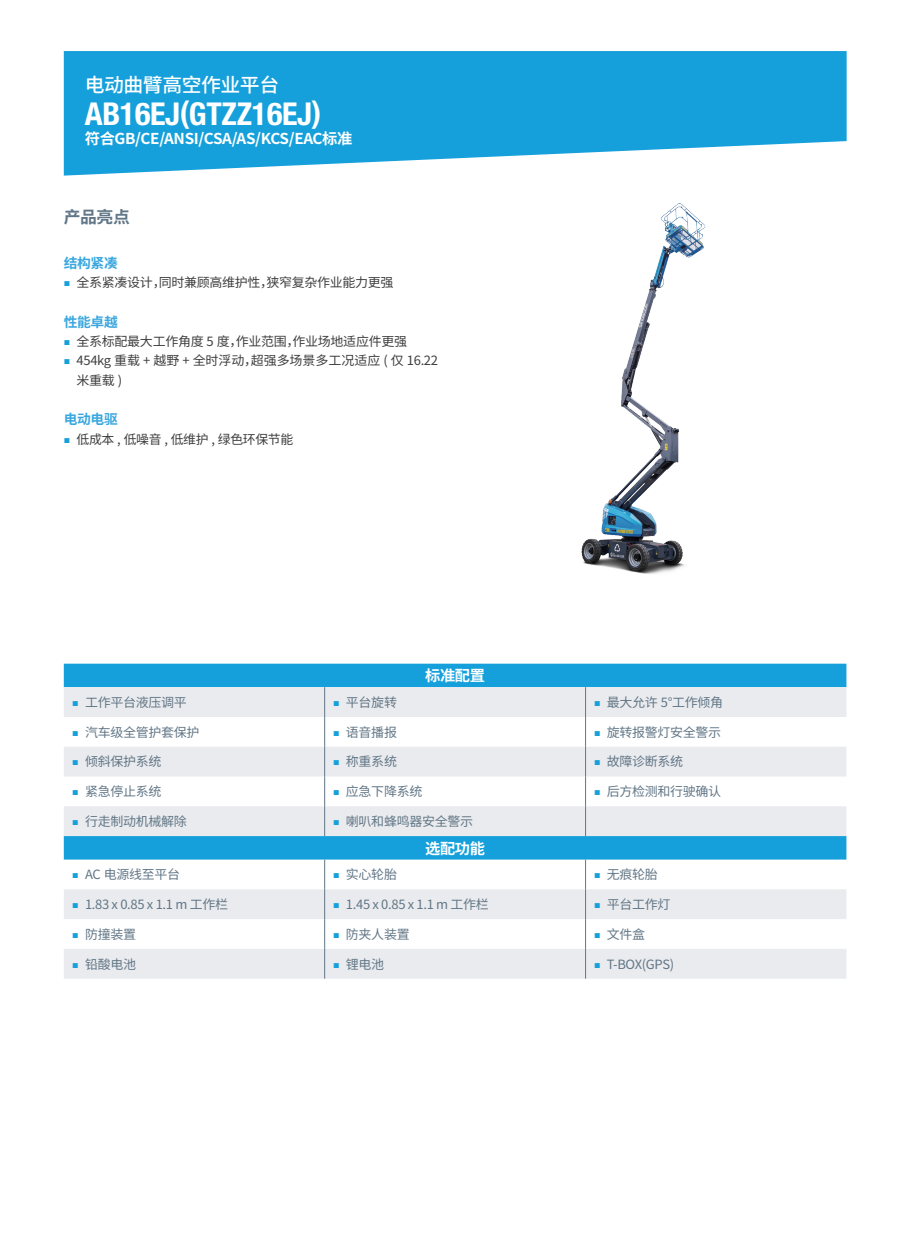
<style>
.page{position:relative;width:906px;height:1238px;background:#fff}
.page>*{position:absolute;margin:0;border:0;box-sizing:border-box;transform-origin:0 0}
.t1{font:700 condensed 31.5px "Helvetica Neue LT Pro";letter-spacing:-.01em;color:#fff}
.t2{font:500 19.5px "Source Han Sans CN";letter-spacing:-.025em;color:#fff}
.t3{font:700 16.5px "Source Han Sans CN";color:#617686}
.t4{font:700 15px "Source Han Sans CN";letter-spacing:-.025em;color:#fff}
.t5{font:700 13.5px "Source Han Sans CN";letter-spacing:-.025em;color:#3aa7de}
.t6{font:12.75px "Source Han Sans CN";letter-spacing:-.025em;color:#617686}
.t7{font:12.75px "Source Han Sans CN";letter-spacing:-.025em;color:#3e3e3f}
.t8{font:12.75px/19.5px "Source Han Sans CN";letter-spacing:-.005em;color:#3e3e3f}
.s1{font-family:"Microsoft Ya Hei";font-size:12px;color:#16a0db}
</style>
<div class="page">
<svg style="left:64px;top:51px;width:782px;height:125px;background:#36ade0"></svg>
<div style="left:64px;top:663px;width:782px;height:24px;background:#16a0db"></div>
<svg style="left:64px;top:687px;width:782px;height:291px;fill:#eaebee"></svg>
<hr style="left:324px;top:687px;width:1px;height:30px;background:#617686">
<hr style="left:585px;top:687px;width:1px;height:30px;background:#617686">
<svg style="left:324px;top:717px;width:1px;height:29px"></svg>
<svg style="left:585px;top:717px;width:1px;height:29px"></svg>
<hr style="left:324px;top:746px;width:1px;height:30px;background:#617686">
<hr style="left:585px;top:746px;width:1px;height:30px;background:#617686">
<hr style="left:324px;top:776px;width:1px;height:30px;background:#617686">
<hr style="left:585px;top:776px;width:1px;height:30px;background:#617686">
<hr style="left:324px;top:806px;width:1px;height:30px;background:#617686">
<hr style="left:585px;top:806px;width:1px;height:30px;background:#617686">
<hr style="left:324px;top:859px;width:1px;height:30px;background:#617686">
<hr style="left:585px;top:859px;width:1px;height:30px;background:#617686">
<hr style="left:324px;top:889px;width:1px;height:30px;background:#617686">
<hr style="left:585px;top:889px;width:1px;height:30px;background:#617686">
<svg style="left:324px;top:919px;width:1px;height:29px"></svg>
<svg style="left:585px;top:919px;width:1px;height:29px"></svg>
<hr style="left:324px;top:948px;width:1px;height:30px;background:#617686">
<hr style="left:585px;top:948px;width:1px;height:30px;background:#617686">
<img style="left:581px;top:203px;width:125px;height:371px">
<h2 class="t2" style="left:85px;top:74px;width:196px">电动曲臂高空作业平台</h2>
<h1 class="t1" style="left:85px;top:94px;width:238px">AB16EJ(GTZZ16EJ)</h1>
<p class="t4" style="left:85px;top:130px;width:269px">符合GB/CE/ANSI/CSA/AS/KCS/EAC标准</p>
<p class="t3" style="left:64px;top:208px;width:68px">产品亮点</p>
<p class="t5" style="left:64px;top:256px;width:56px">结构紧凑</p>
<p class="t7" style="left:64px;top:275px;width:331px"><span class="s1">■</span> 全系紧凑设计，同时兼顾高维护性，狭窄复杂作业能力更强</p>
<p class="t5" style="left:64px;top:314px;width:56px">性能卓越</p>
<p class="t7" style="left:64px;top:334px;width:345px"><span class="s1">■</span> 全系标配最大工作角度 5 度，作业范围，作业场地适应件更强</p>
<p class="t8" style="left:77px;top:351px;width:363px;text-indent:-13px"><span class="s1">■</span> 454kg 重载 + 越野 + 全时浮动，超强多场景多工况适应 ( 仅 16.22米重载 )</p>
<p class="t5" style="left:64px;top:412px;width:56px">电动电驱</p>
<p class="t7" style="left:64px;top:432px;width:231px"><span class="s1">■</span> 低成本 , 低噪音 , 低维护 , 绿色环保节能</p>
<p class="t4" style="left:425px;top:667px;width:62px">标准配置</p>
<p class="t6" style="left:72px;top:695px;width:116px"><span class="s1">■</span> 工作平台液压调平</p>
<p class="t6" style="left:333px;top:695px;width:65px"><span class="s1">■</span> 平台旋转</p>
<p class="t6" style="left:594px;top:695px;width:131px"><span class="s1">■</span> 最大允许 5°工作倾角</p>
<p class="t6" style="left:72px;top:724px;width:129px"><span class="s1">■</span> 汽车级全管护套保护</p>
<p class="t6" style="left:333px;top:724px;width:65px"><span class="s1">■</span> 语音播报</p>
<p class="t6" style="left:594px;top:724px;width:129px"><span class="s1">■</span> 旋转报警灯安全警示</p>
<p class="t6" style="left:72px;top:754px;width:91px"><span class="s1">■</span> 倾斜保护系统</p>
<p class="t6" style="left:333px;top:754px;width:65px"><span class="s1">■</span> 称重系统</p>
<p class="t6" style="left:594px;top:754px;width:91px"><span class="s1">■</span> 故障诊断系统</p>
<p class="t6" style="left:72px;top:784px;width:91px"><span class="s1">■</span> 紧急停止系统</p>
<p class="t6" style="left:333px;top:784px;width:91px"><span class="s1">■</span> 应急下降系统</p>
<p class="t6" style="left:594px;top:784px;width:129px"><span class="s1">■</span> 后方检测和行驶确认</p>
<p class="t6" style="left:72px;top:814px;width:116px"><span class="s1">■</span> 行走制动机械解除</p>
<p class="t6" style="left:333px;top:814px;width:141px"><span class="s1">■</span> 喇叭和蜂鸣器安全警示</p>
<p class="t4" style="left:425px;top:839px;width:62px">选配功能</p>
<p class="t6" style="left:72px;top:867px;width:109px"><span class="s1">■</span> AC 电源线至平台</p>
<p class="t6" style="left:333px;top:867px;width:65px"><span class="s1">■</span> 实心轮胎</p>
<p class="t6" style="left:594px;top:867px;width:65px"><span class="s1">■</span> 无痕轮胎</p>
<p class="t6" style="left:72px;top:897px;width:157px"><span class="s1">■</span> 1.83 x 0.85 x 1.1 m 工作栏</p>
<p class="t6" style="left:333px;top:897px;width:157px"><span class="s1">■</span> 1.45 x 0.85 x 1.1 m 工作栏</p>
<p class="t6" style="left:594px;top:897px;width:78px"><span class="s1">■</span> 平台工作灯</p>
<p class="t6" style="left:72px;top:926px;width:65px"><span class="s1">■</span> 防撞装置</p>
<p class="t6" style="left:333px;top:926px;width:78px"><span class="s1">■</span> 防夹人装置</p>
<p class="t6" style="left:594px;top:926px;width:53px"><span class="s1">■</span> 文件盒</p>
<p class="t6" style="left:72px;top:956px;width:65px"><span class="s1">■</span> 铅酸电池</p>
<p class="t6" style="left:333px;top:956px;width:53px"><span class="s1">■</span> 锂电池</p>
<p class="t6" style="left:594px;top:956px;width:82px"><span class="s1">■</span> T-BOX(GPS)</p>
</div>
